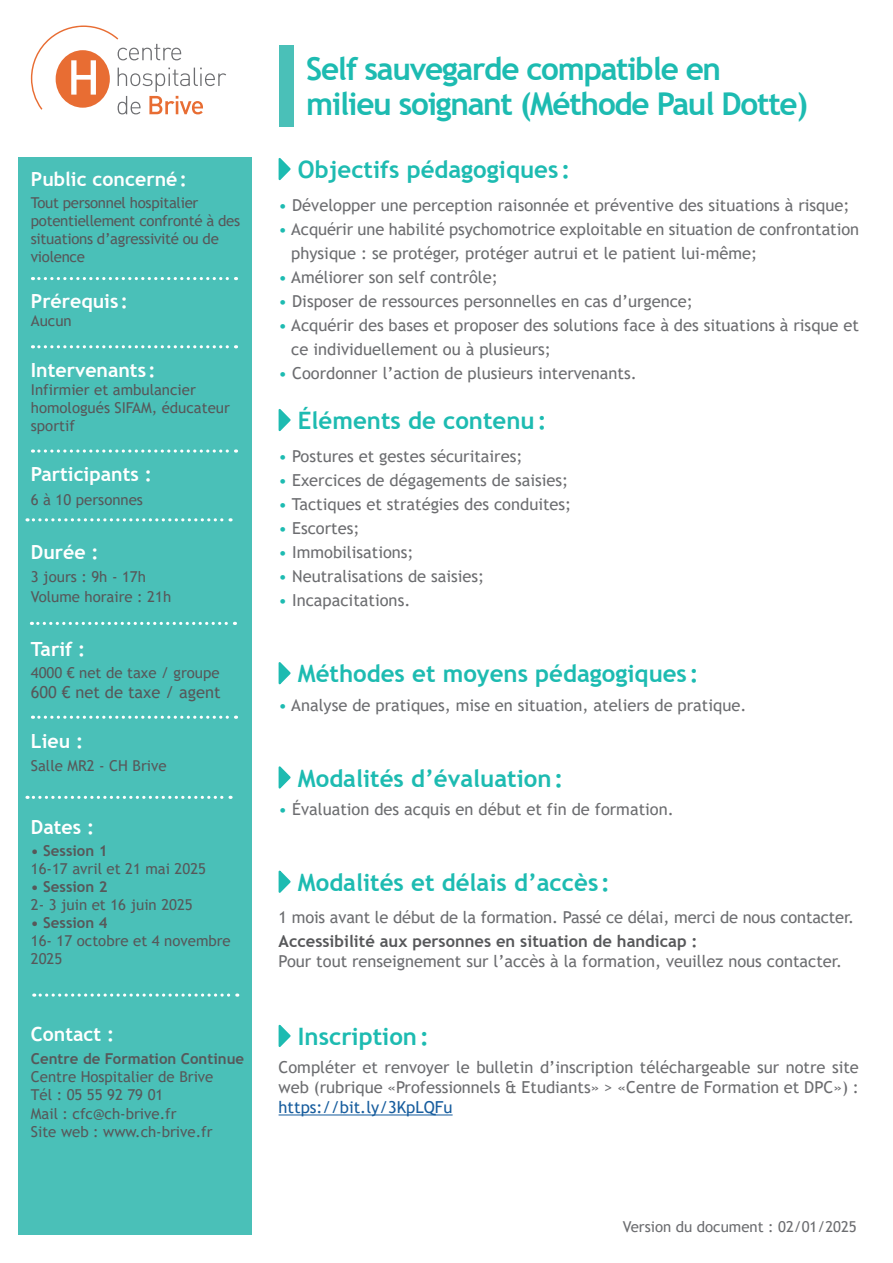
<style>
.page{position:relative;width:893px;height:1263px;background:#fff}
.page>*{position:absolute;margin:0;border:0;box-sizing:border-box;transform-origin:0 0}
.Titre_fiche_pratique-pro{font:700 31.5px "Trebuchet MS";letter-spacing:-.04em;color:#1dbbb1}
.Ss-Titre_c12_bold_N80{font:700 24px "Trebuchet MS";color:#1dbbb1}
.Texte_courant_c9_N70{font:700 24px "Trebuchet MS";color:#1dbbb1}
.titre-rubrique_tutorat{font:700 19.5px "Trebuchet MS";color:#fff}
.titre-rubrique_pratiques-pro{font:700 19.5px "Trebuchet MS";color:#fff}
.Texte_courant_c9_N70-2{font:16.5px/24px "Trebuchet MS";color:#6c6d70}
.Texte_courant_c9_N70-3{font:700 16.5px "Trebuchet MS";color:#57585a}
.Texte_courant_c9_N70-4{font:16.5px "Trebuchet MS";color:#57585a}
.Texte_courant_c9_N70-5{font:15px/18px "Trebuchet MS";color:#57585a}
.Texte_courant_c9_N70-6{font:15px/18px "Trebuchet MS";letter-spacing:-.02em;color:#57585a}
.Texte_courant_c9_N70-7{font:700 15px "Trebuchet MS";color:#57585a}
.t1{font:15px "Trebuchet MS";color:#6c6d70}
.s1{color:#1dbbb1}
.s2{color:#175d9e}
</style>
<div class="page">
<div style="left:279px;top:45px;width:14px;height:82px;background:#4ac0b8"></div>
<div style="left:19px;top:158px;width:233px;height:1077px;background:#4ac0b8"></div>
<hr style="left:279px;top:1114px;width:174px;height:1px;background:#175d9e">
<svg style="left:278px;top:158px;width:13px;height:23px"></svg>
<svg style="left:278px;top:409px;width:13px;height:23px"></svg>
<svg style="left:278px;top:662px;width:13px;height:23px"></svg>
<svg style="left:278px;top:766px;width:13px;height:23px"></svg>
<svg style="left:278px;top:870px;width:13px;height:23px"></svg>
<svg style="left:278px;top:1024px;width:13px;height:23px"></svg>
<svg style="left:39px;top:277px;width:198px;height:3px"></svg>
<svg style="left:39px;top:345px;width:198px;height:3px"></svg>
<svg style="left:39px;top:449px;width:198px;height:4px"></svg>
<svg style="left:27px;top:796px;width:204px;height:3px"></svg>
<svg style="left:27px;top:518px;width:204px;height:3px"></svg>
<svg style="left:38px;top:622px;width:197px;height:3px"></svg>
<svg style="left:39px;top:716px;width:198px;height:3px"></svg>
<svg style="left:34px;top:993px;width:204px;height:4px"></svg>
<svg style="left:31px;top:26px;width:195px;height:88px"></svg>
<p class="titre-rubrique_pratiques-pro" style="left:31px;top:167px;width:158px">Public concerné:</p>
<p class="Texte_courant_c9_N70-6" style="left:31px;top:194px;width:211px">Tout personnel hospitalier potentiellement confronté à des situations d’agressivité ou de violence</p>
<p class="titre-rubrique_pratiques-pro" style="left:31px;top:289px;width:99px">Prérequis :</p>
<p class="Texte_courant_c9_N70-5" style="left:31px;top:312px;width:42px">Aucun</p>
<p class="titre-rubrique_pratiques-pro" style="left:31px;top:358px;width:126px">Intervenants :</p>
<p class="Texte_courant_c9_N70-5" style="left:31px;top:380px;width:201px">Infirmier et ambulancier homologués SIFAM, éducateur sportif</p>
<p class="titre-rubrique_tutorat" style="left:31px;top:462px;width:122px">Participants :</p>
<p class="Texte_courant_c9_N70-5" style="left:31px;top:491px;width:114px">6 à 10 personnes</p>
<p class="titre-rubrique_tutorat" style="left:31px;top:540px;width:69px">Durée :</p>
<p class="Texte_courant_c9_N70-5" style="left:31px;top:567px;width:117px">3 jours : 9h - 17h</p>
<p class="Texte_courant_c9_N70-5" style="left:31px;top:587px;width:142px">Volume horaire : 21h</p>
<p class="titre-rubrique_tutorat" style="left:31px;top:637px;width:56px">Tarif :</p>
<p class="Texte_courant_c9_N70-5" style="left:31px;top:664px;width:190px">4000 € net de taxe / groupe</p>
<p class="Texte_courant_c9_N70-4" style="left:31px;top:682px;width:191px">600 € net de taxe / agent</p>
<p class="titre-rubrique_tutorat" style="left:31px;top:729px;width:54px">Lieu :</p>
<p class="Texte_courant_c9_N70-5" style="left:31px;top:756px;width:137px">Salle MR2 - CH Brive</p>
<p class="titre-rubrique_tutorat" style="left:31px;top:814px;width:65px">Dates :</p>
<p class="Texte_courant_c9_N70-7" style="left:31px;top:841px;width:78px">• Session 1</p>
<p class="Texte_courant_c9_N70-5" style="left:31px;top:859px;width:177px">16-17 avril et 21 mai 2025</p>
<p class="Texte_courant_c9_N70-7" style="left:31px;top:877px;width:78px">• Session 2</p>
<p class="Texte_courant_c9_N70-5" style="left:31px;top:895px;width:163px">2- 3 juin et 16 juin 2025</p>
<p class="Texte_courant_c9_N70-7" style="left:31px;top:913px;width:78px">• Session 4</p>
<p class="Texte_courant_c9_N70-5" style="left:31px;top:931px;width:201px">16- 17 octobre et 4 novembre<br>2025</p>
<p class="titre-rubrique_tutorat" style="left:31px;top:1022px;width:85px">Contact :</p>
<p class="Texte_courant_c9_N70-7" style="left:31px;top:1049px;width:215px">Centre de Formation Continue</p>
<p class="Texte_courant_c9_N70-5" style="left:31px;top:1067px;width:184px">Centre Hospitalier de Brive</p>
<p class="Texte_courant_c9_N70-5" style="left:31px;top:1085px;width:134px">Tél : 05 55 92 79 01</p>
<p class="Texte_courant_c9_N70-5" style="left:31px;top:1105px;width:147px">Mail : cfc@ch-brive.fr</p>
<p class="Texte_courant_c9_N70-5" style="left:31px;top:1123px;width:183px">Site web : www.ch-brive.fr</p>
<p class="Titre_fiche_pratique-pro" style="left:306px;top:49px;width:416px">Self sauvegarde compatible en</p>
<p class="Titre_fiche_pratique-pro" style="left:306px;top:84px;width:503px">milieu soignant (Méthode Paul Dotte)</p>
<p class="Ss-Titre_c12_bold_N80" style="left:298px;top:155px;width:274px">Objectifs pédagogiques :</p>
<p class="Texte_courant_c9_N70-2" style="left:279px;top:193px;width:572px"><span class="s1">•</span> Développer une perception raisonnée et préventive des situations à risque;</p>
<p class="Texte_courant_c9_N70-2" style="left:291px;top:217px;width:569px;text-indent:-13px"><span class="s1">•</span> Acquérir une habilité psychomotrice exploitable en situation de confrontation physique : se protéger, protéger autrui et le patient lui-même;</p>
<p class="Texte_courant_c9_N70-2" style="left:279px;top:265px;width:221px"><span class="s1">•</span> Améliorer son self contrôle;</p>
<p class="Texte_courant_c9_N70-2" style="left:279px;top:289px;width:416px"><span class="s1">•</span> Disposer de ressources personnelles en cas d’urgence;</p>
<p class="Texte_courant_c9_N70-2" style="left:291px;top:313px;width:569px;text-indent:-13px"><span class="s1">•</span> Acquérir des bases et proposer des solutions face à des situations à risque et ce individuellement ou à plusieurs;</p>
<p class="Texte_courant_c9_N70-2" style="left:279px;top:361px;width:360px"><span class="s1">•</span> Coordonner l’action de plusieurs intervenants.</p>
<p class="Ss-Titre_c12_bold_N80" style="left:298px;top:405px;width:250px">Éléments de contenu:</p>
<p class="Texte_courant_c9_N70-2" style="left:279px;top:444px;width:245px"><span class="s1">•</span> Postures et gestes sécuritaires;</p>
<p class="Texte_courant_c9_N70-2" style="left:279px;top:468px;width:291px"><span class="s1">•</span> Exercices de dégagements de saisies;</p>
<p class="Texte_courant_c9_N70-2" style="left:279px;top:492px;width:294px"><span class="s1">•</span> Tactiques et stratégies des conduites;</p>
<p class="Texte_courant_c9_N70-2" style="left:279px;top:516px;width:82px"><span class="s1">•</span> Escortes;</p>
<p class="Texte_courant_c9_N70-2" style="left:279px;top:540px;width:137px"><span class="s1">•</span> Immobilisations;</p>
<p class="Texte_courant_c9_N70-2" style="left:279px;top:564px;width:207px"><span class="s1">•</span> Neutralisations de saisies;</p>
<p class="Texte_courant_c9_N70-2" style="left:279px;top:588px;width:133px"><span class="s1">•</span> Incapacitations.</p>
<p class="Ss-Titre_c12_bold_N80" style="left:298px;top:659px;width:402px">Méthodes et moyens pédagogiques :</p>
<p class="Texte_courant_c9_N70-2" style="left:279px;top:692px;width:469px"><span class="s1">•</span> Analyse de pratiques, mise en situation, ateliers de pratique.</p>
<p class="Ss-Titre_c12_bold_N80" style="left:298px;top:763px;width:267px">Modalités d’évaluation:</p>
<p class="Texte_courant_c9_N70-2" style="left:279px;top:797px;width:397px"><span class="s1">•</span> Évaluation des acquis en début et fin de formation.</p>
<p class="Texte_courant_c9_N70" style="left:298px;top:867px;width:314px">Modalités et délais d’accès :</p>
<p class="Texte_courant_c9_N70-2" style="left:279px;top:905px;width:577px">1 mois avant le début de la formation. Passé ce délai, merci de nous contacter.</p>
<p class="Texte_courant_c9_N70-3" style="left:279px;top:931px;width:421px">Accessibilité aux personnes en situation de handicap :</p>
<p class="Texte_courant_c9_N70-2" style="left:279px;top:949px;width:565px">Pour tout renseignement sur l’accès à la formation, veuillez nous contacter.</p>
<p class="Ss-Titre_c12_bold_N80" style="left:298px;top:1021px;width:133px">Inscription:</p>
<p class="Texte_courant_c9_N70-2" style="left:279px;top:1057px;width:582px;line-height:19.8px;text-align:justify">Compléter et renvoyer le bulletin d’inscription téléchargeable sur notre site web (rubrique «Professionnels &amp; Etudiants» &gt; «Centre de Formation et DPC») : <span class="s2">https://bit.ly/3KpLQFu</span></p>
<p class="t1" style="left:623px;top:1218px;width:235px">Version du document : 02/01/2025</p>
</div>
